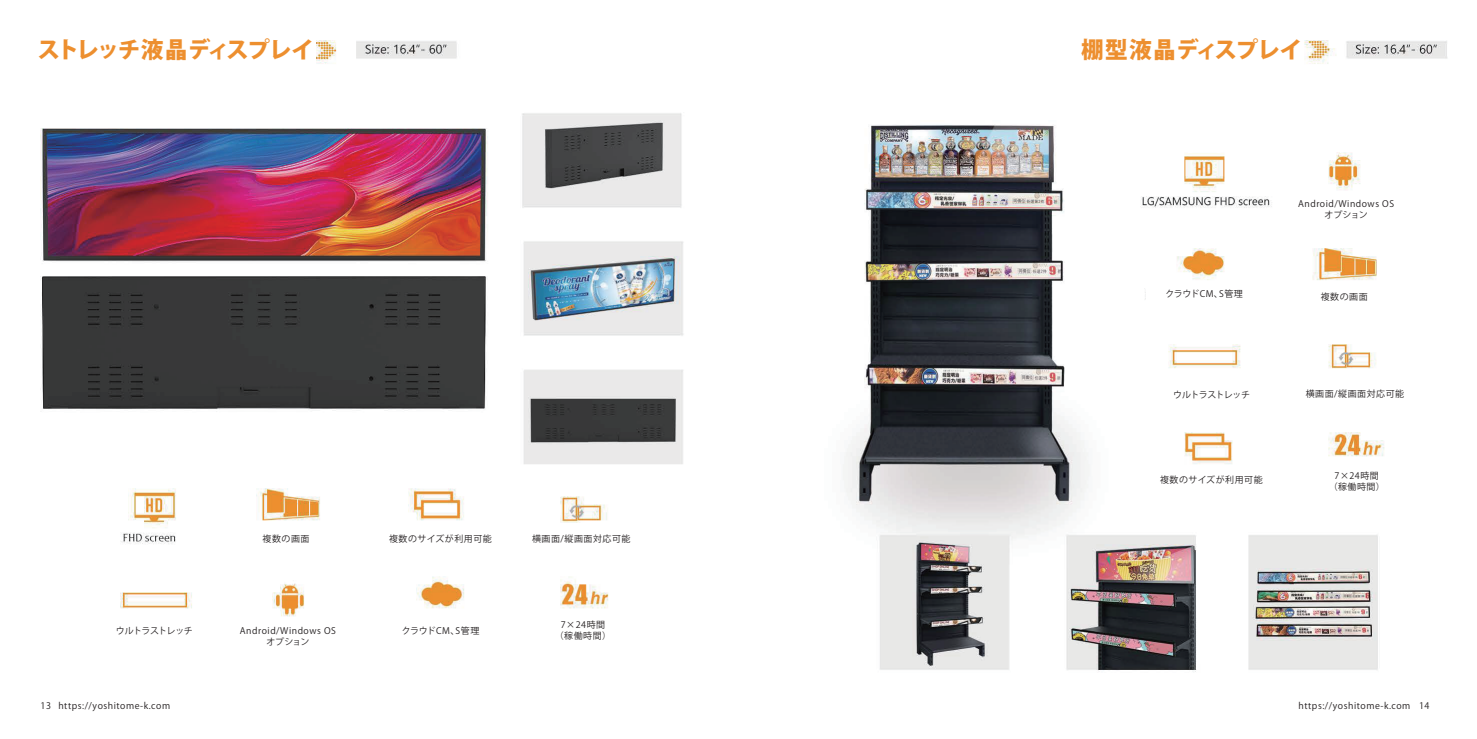
<style>
.page{position:relative;width:1477px;height:739px;background:#fff}
.page>*{position:absolute;margin:0;border:0;box-sizing:border-box;transform-origin:0 0}
.t1{font:800 22.7px "Koz Go Pr 6 N";letter-spacing:-.07em;color:#ed8f2f}
.t2{font:800 22.7px "Koz Go Pr 6 N";letter-spacing:-.01em;color:#ed8f2f}
.t3{font:9px "Koz Go Pr 6 N";letter-spacing:.06em;color:#231f20}
.t4{font:8.95px/10.8px "Koz Go Pr 6 N Medium 90 ms RKSJ H";letter-spacing:.06em;color:#231f20;text-align:center}
.t5{font:8.95px "Koz Go Pr 6 N Medium 90 ms RKSJ H";letter-spacing:.04em;color:#231f20}
.t6{font:8.95px "Koz Go Pr 6 N Medium 90 ms RKSJ H";letter-spacing:-.05em;color:#231f20}
</style>
<div class="page">
<img style="left:40px;top:40px;width:1408px;height:632px">
<div style="left:18px;top:37px;width:297px;height:32px;background:#fff"></div>
<div style="left:1006px;top:36px;width:298px;height:32px;background:#fff"></div>
<div style="left:230px;top:618px;width:128px;height:39px;background:#fff"></div>
<div style="left:525px;top:523px;width:107px;height:39px;background:#fff"></div>
<div style="left:230px;top:523px;width:107px;height:39px;background:#fff"></div>
<div style="left:385px;top:526px;width:124px;height:39px;background:#fff"></div>
<div style="left:96px;top:618px;width:129px;height:39px;background:#fff"></div>
<div style="left:525px;top:611px;width:128px;height:39px;background:#fff"></div>
<div style="left:1298px;top:462px;width:129px;height:40px;background:#fff"></div>
<div style="left:1298px;top:378px;width:107px;height:39px;background:#fff"></div>
<div style="left:1153px;top:382px;width:129px;height:39px;background:#fff"></div>
<div style="left:383px;top:618px;width:128px;height:39px;background:#fff"></div>
<div style="left:1146px;top:281px;width:128px;height:39px;background:#fff"></div>
<div style="left:1288px;top:191px;width:128px;height:39px;background:#fff"></div>
<div style="left:1288px;top:281px;width:107px;height:39px;background:#fff"></div>
<div style="left:1155px;top:467px;width:125px;height:39px;background:#fff"></div>
<h1 class="t1" style="left:38px;top:37px;width:278px">ストレッチ液晶ディスプレイ</h1>
<h1 class="t2" style="left:1081px;top:37px;width:223px">棚型液晶ディスプレイ</h1>
<p class="t5" style="left:1165px;top:289px;width:79px">クラウドCM、S管理</p>
<p class="t4" style="left:1298px;top:199px;width:98px">Android/Windows OSオプション</p>
<p class="t4" style="left:1320px;top:291px;width:48px">複数の画面</p>
<p class="t6" style="left:1173px;top:390px;width:78px">ウルトラストレッチ</p>
<p class="t4" style="left:1305px;top:389px;width:100px">横画面/縦画面対応可能</p>
<p class="t4" style="left:263px;top:534px;width:48px">複数の画面</p>
<p class="t4" style="left:389px;top:534px;width:104px">複数のサイズが利用可能</p>
<p class="t4" style="left:532px;top:534px;width:100px">横画面/縦画面対応可能</p>
<p class="t6" style="left:116px;top:626px;width:78px">ウルトラストレッチ</p>
<p class="t4" style="left:555px;top:619px;width:58px">7×24時間<br>（稼働時間）</p>
<p class="t5" style="left:402px;top:626px;width:79px">クラウドCM、S管理</p>
<p class="t4" style="left:240px;top:625px;width:98px">Android/Windows OSオプション</p>
<p class="t4" style="left:1160px;top:474px;width:104px">複数のサイズが利用可能</p>
<p class="t4" style="left:1328px;top:470px;width:58px">7×24時間<br>（稼働時間）</p>
<p class="t3" style="left:41px;top:700px;width:131px">13 https://yoshitome-k.com</p>
<p class="t3" style="left:1298px;top:700px;width:132px">https://yoshitome-k.com 14</p>
</div>
